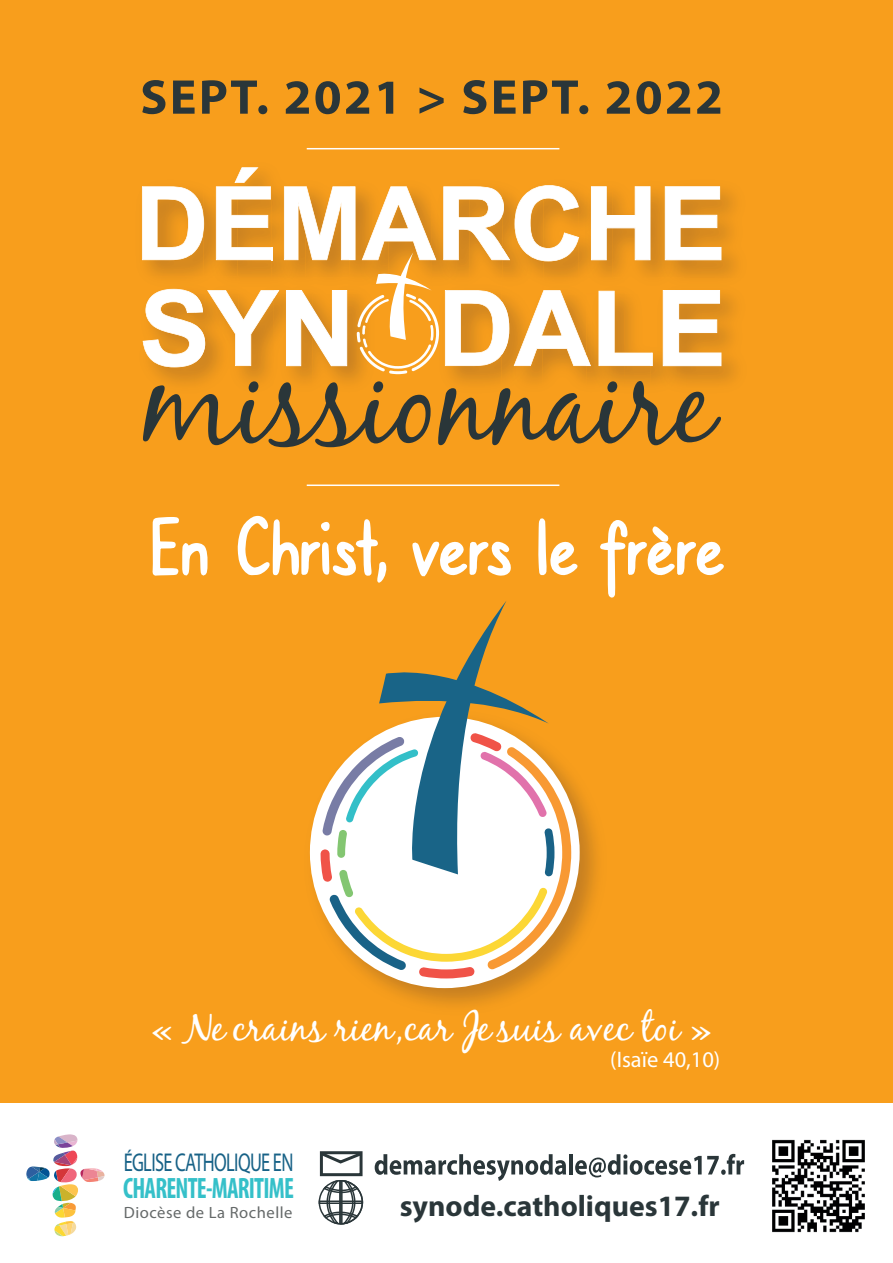
<style>
.page{position:relative;width:893px;height:1263px;background:#fff}
.page>*{position:absolute;margin:0;border:0;box-sizing:border-box;transform-origin:0 0}
.t1{font:84px "Caroni";letter-spacing:-.02em;color:#fff}
.t2{font:40.5px "Black Jack";color:#fff}
.t3{font:700 29.7px "Myriad Pro";color:#2a3639}
.t4{font:700 condensed 29.55px "Myriad Pro";letter-spacing:-.03em;color:#35c0c9;scale:.85 1}
.t5{font:25.8px "Myriad Pro";letter-spacing:-.035em;color:#186287;scale:.71 1}
.t6{font:22.5px "Myriad Pro";color:#fff}
.t7{font:16.35px "Myriad Pro";letter-spacing:.03em;color:#656969}
</style>
<div class="page">
<div style="left:0;top:0;width:893px;height:1102px;background:#f89e1c"></div>
<img style="left:309px;top:780px;width:289px;height:226px">
<div style="left:310px;top:717px;width:270px;height:271px;background:#fff;border-radius:50%"></div>
<svg style="left:26px;top:1134px;width:79px;height:84px"></svg>
<svg style="left:142px;top:80px;width:23px;height:34px"></svg>
<svg style="left:173px;top:81px;width:22px;height:33px"></svg>
<svg style="left:202px;top:80px;width:55px;height:34px"></svg>
<div style="left:258px;top:105px;width:9px;height:9px;background:#2a3639;border-radius:50%"></div>
<svg style="left:286px;top:81px;width:23px;height:33px"></svg>
<svg style="left:315px;top:81px;width:25px;height:33px"></svg>
<svg style="left:346px;top:81px;width:23px;height:33px"></svg>
<svg style="left:378px;top:82px;width:15px;height:32px"></svg>
<svg style="left:419px;top:88px;width:25px;height:26px"></svg>
<svg style="left:463px;top:80px;width:23px;height:34px"></svg>
<svg style="left:494px;top:81px;width:22px;height:33px"></svg>
<svg style="left:523px;top:80px;width:55px;height:34px"></svg>
<div style="left:579px;top:105px;width:9px;height:9px;background:#2a3639;border-radius:50%"></div>
<svg style="left:607px;top:81px;width:23px;height:33px"></svg>
<svg style="left:636px;top:81px;width:25px;height:33px"></svg>
<svg style="left:667px;top:81px;width:23px;height:33px"></svg>
<svg style="left:697px;top:81px;width:23px;height:33px"></svg>
<svg style="left:375px;top:1154px;width:191px;height:27px"></svg>
<hr style="left:569px;top:1154px;width:4px;height:20px;background:#2a3639">
<svg style="left:575px;top:1154px;width:169px;height:23px"></svg>
<svg style="left:152px;top:517px;width:56px;height:59px"></svg>
<svg style="left:237px;top:515px;width:149px;height:68px"></svg>
<svg style="left:412px;top:541px;width:99px;height:36px"></svg>
<svg style="left:538px;top:518px;width:40px;height:58px"></svg>
<svg style="left:601px;top:520px;width:123px;height:78px"></svg>
<img style="left:683px;top:190px;width:53px;height:88px">
<img style="left:653px;top:192px;width:30px;height:85px">
<svg style="left:664px;top:186px;width:58px;height:74px;background:#f1d4ac"></svg>
<img style="left:651px;top:295px;width:85px;height:88px">
<svg style="left:662px;top:290px;width:60px;height:76px;background:#f1d5ac"></svg>
<svg style="left:143px;top:381px;width:288px;height:66px"></svg>
<svg style="left:438px;top:381px;width:283px;height:64px"></svg>
<hr style="left:307px;top:148px;width:252px;height:1px;background:#fff">
<hr style="left:307px;top:484px;width:252px;height:2px;background:#fff">
<svg style="left:321px;top:601px;width:250px;height:377px"></svg>
<svg style="left:142px;top:167px;width:511px;height:207px"></svg>
<img style="left:772px;top:1139px;width:93px;height:94px">
<svg style="left:318px;top:1151px;width:46px;height:74px"></svg>
<h1 class="t1" style="left:147px;top:503px;width:579px">En Christ, vers le frère</h1>
<p class="t2" style="left:150px;top:1002px;width:564px">« Ne crains rien,car Je suis avec toi »</p>
<p class="t6" style="left:610px;top:1045px;width:112px">(Isaïe 40,10)</p>
<p class="t5" style="left:124px;top:1146px;width:241px">ÉGLISE CATHOLIQUE EN</p>
<p class="t7" style="left:124px;top:1203px;width:170px">Diocèse de La Rochelle</p>
<p class="t4" style="left:123px;top:1170px;width:202px">CHARENTE-MARITIME</p>
<p class="t3" style="left:400px;top:1186px;width:322px">synode.catholiques17.fr</p>
</div>
